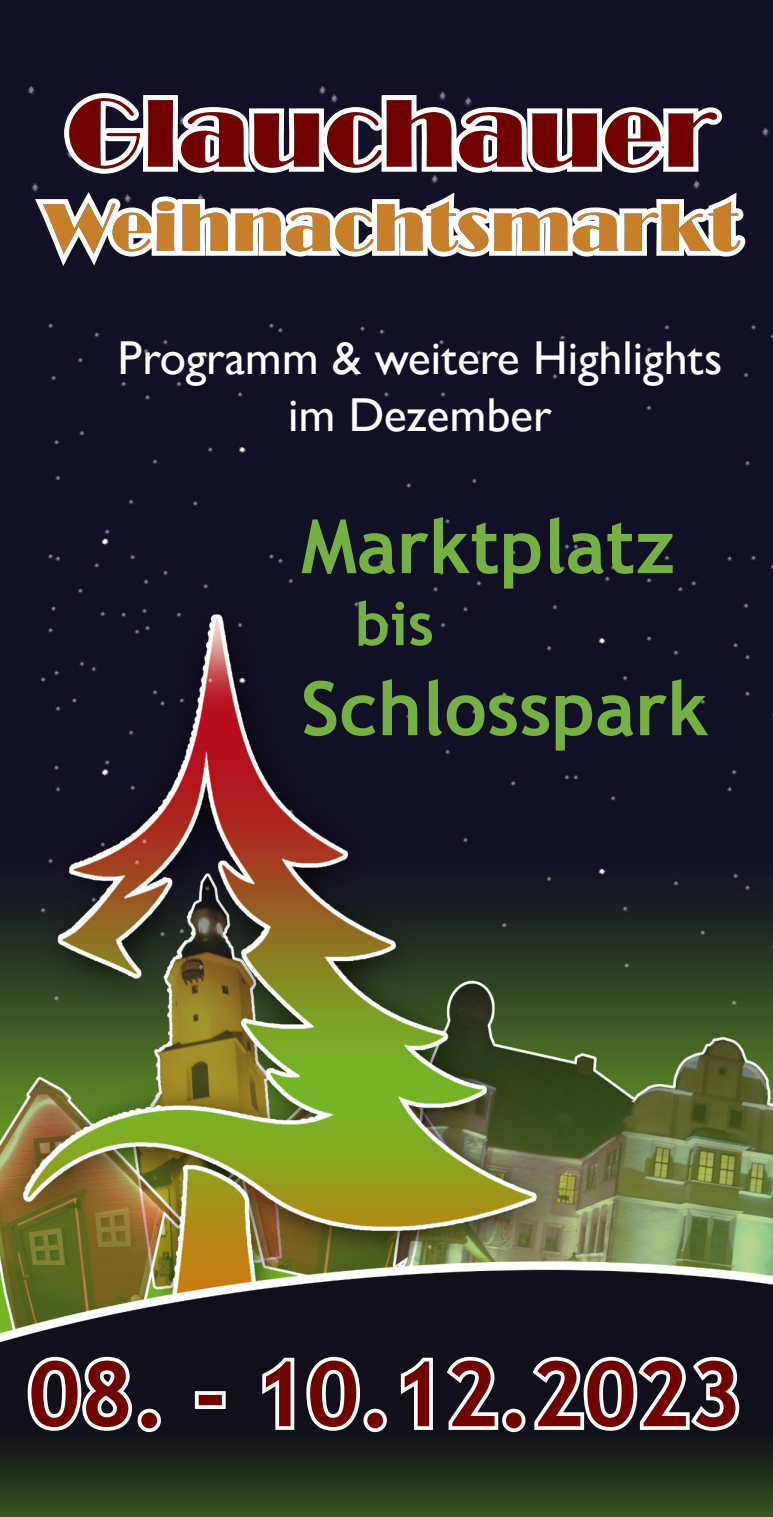
<style>
.page{position:relative;width:773px;height:1517px;background:#fff}
.page>*{position:absolute;margin:0;border:0;box-sizing:border-box;transform-origin:0 0}
.t1{font:100px "Broadway";color:#700202}
.t2{font:700 90px "Trebuchet MS";color:#700202}
.t3{font:700 75px "Trebuchet MS";color:#77b042}
.t4{font:70px "Broadway";color:#c77f29}
.t5{font:700 60px "Trebuchet MS";color:#77b042}
.t6{font:47.5px/57px "Gill Sans Nova";color:#fff;text-align:center}
</style>
<div class="page">
<div style="left:0;top:0;width:772px;height:276px;background:#121025"></div>
<img style="left:0;top:276px;width:772px;height:1241px">
<svg style="left:64px;top:93px;width:658px;height:81px;fill:#121025"></svg>
<svg style="left:35px;top:192px;width:710px;height:74px;fill:#121025"></svg>
<svg style="left:28px;top:1356px;width:711px;height:76px;fill:#110f1a"></svg>
<h1 class="t1" style="left:66px;top:74px;width:650px">Glauchauer</h1>
<h3 class="t4" style="left:43px;top:186px;width:696px">Weihnachtsmarkt</h3>
<p class="t6" style="left:117px;top:335px;width:606px">Programm &amp; weitere Highlights im Dezember</p>
<h3 class="t3" style="left:301px;top:518px;width:375px">Marktplatz</h3>
<p class="t5" style="left:355px;top:601px;width:80px">bis</p>
<h3 class="t3" style="left:301px;top:680px;width:409px">Schlosspark</h3>
<h2 class="t2" style="left:28px;top:1359px;width:715px">08. - 10.12.2023</h2>
</div>
